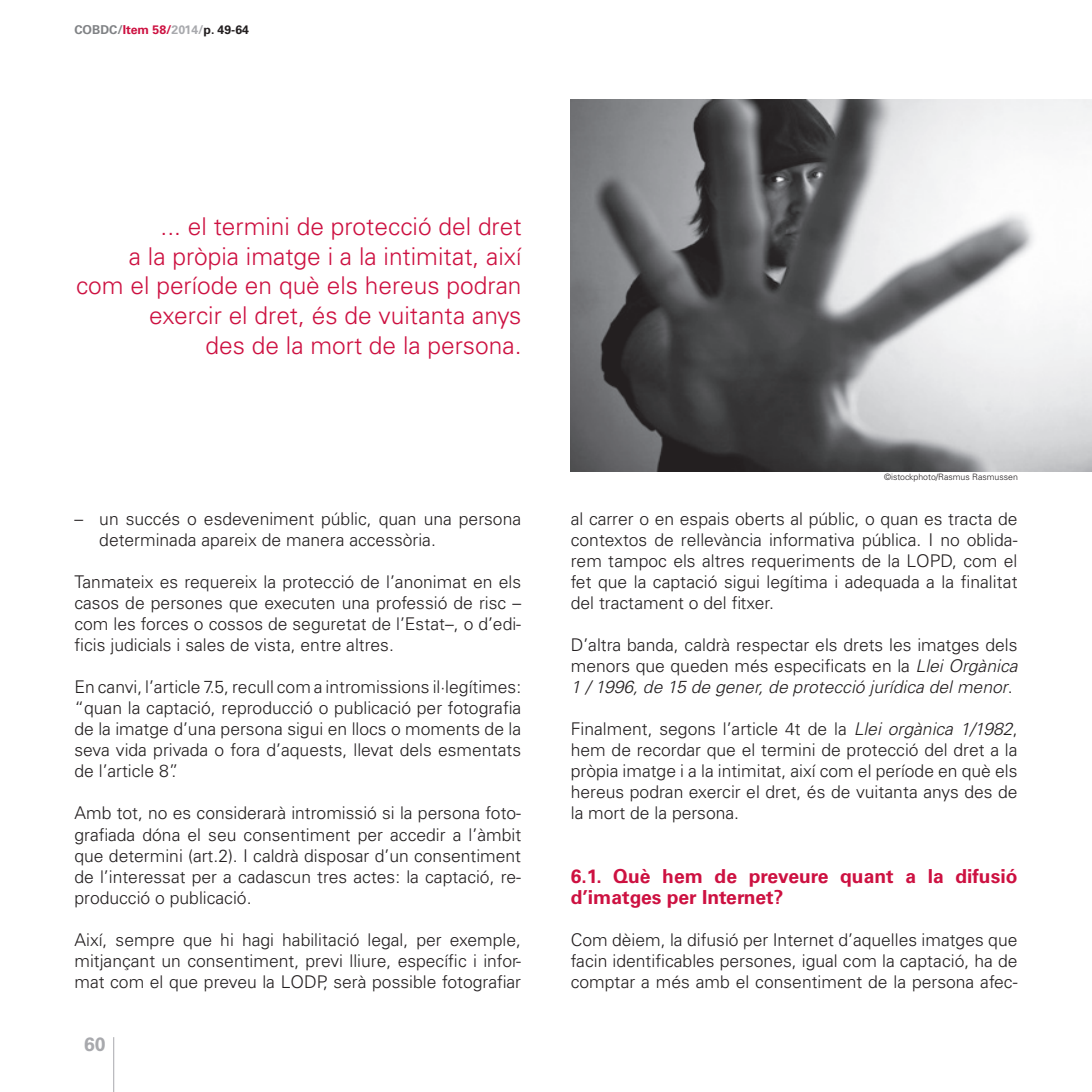
<style>
.page{position:relative;width:1092px;height:1092px;background:#fff}
.page>*{position:absolute;margin:0;border:0;box-sizing:border-box;transform-origin:0 0}
.DESTACATS{font:300 24.5px/29.8px "Univers LT Std";color:#cd1141;text-align:right}
.subtitols_petits{font:700 19.25px/21px "Univers LT Std";color:#cd1141}
.t1{font:700 19.25px "Univers LT Std";color:#a8a9ad}
.text_general{font:300 17.5px/21px "Univers LT Std";color:#231f20;text-align:justify}
.t2{font:700 12.25px "Univers LT Std";color:#cd1141}
.fotos{font:300 8.75px "Univers LT Std";color:#231f20}
.s1{color:#808285}
.s2{color:#a8a9ad}
.s3{color:#231f20}
.s4{font-style:italic}
</style>
<div class="page">
<hr style="left:113px;top:1037px;width:1px;height:54px;background:#a8a9ad">
<img style="left:570px;top:99px;width:521px;height:372px">
<p class="t2" style="left:74px;top:22px;width:176px"><span class="s1">COBDC/</span>Item 58/<span class="s2">2014/</span><span class="s3">p. 49-64</span></p>
<p class="DESTACATS" style="left:160px;top:211px;width:362px">... el termini de protecció del dret</p>
<p class="DESTACATS" style="left:76px;top:241px;width:447px">a la pròpia imatge i a la intimitat, així com el període en què els hereus podran exercir el dret, és de vuitanta anys</p>
<p class="DESTACATS" style="left:205px;top:330px;width:317px">des de la mort de la persona.</p>
<p class="text_general" style="left:99px;top:508px;width:423px;text-indent:-25px">– un succés o esdeveniment públic, quan una persona determinada apareix de manera accessòria.</p>
<p class="text_general" style="left:74px;top:571px;width:448px">Tanmateix es requereix la protecció de l’anonimat en els casos de persones que executen una professió de risc – com les forces o cossos de seguretat de l’Estat–, o d’edi&shy;ficis judicials i sales de vista, entre altres.</p>
<p class="text_general" style="left:74px;top:676px;width:448px">En canvi, l’article 7.5, recull com a intromissions il·legítimes: “quan la captació, reproducció o publicació per fotografia de la imatge d’una persona sigui en llocs o moments de la seva vida privada o fora d’aquests, llevat dels esmentats de l’article 8”.</p>
<p class="text_general" style="left:74px;top:802px;width:448px">Amb tot, no es considerarà intromissió si la persona foto&shy;grafiada dóna el seu consentiment per accedir a l’àmbit que determini (art.2). I caldrà disposar d’un consentiment de l’interessat per a cadascun tres actes: la captació, re&shy;producció o publicació.</p>
<p class="text_general" style="left:74px;top:928px;width:448px">Així, sempre que hi hagi habilitació legal, per exemple, mitjançant un consentiment, previ lliure, específic i infor&shy;mat com el que preveu la LODP, serà possible fotografiar</p>
<p class="t1" style="left:84px;top:1032px;width:23px">60</p>
<p class="fotos" style="left:884px;top:472px;width:135px">©istockphoto/Rasmus Rasmussen</p>
<p class="text_general" style="left:570px;top:508px;width:448px">al carrer o en espais oberts al públic, o quan es tracta de contextos de rellevància informativa pública. I no oblida&shy;rem tampoc els altres requeriments de la LOPD, com el fet que la captació sigui legítima i adequada a la finalitat del tractament o del fitxer.</p>
<p class="text_general" style="left:570px;top:634px;width:448px">D’altra banda, caldrà respectar els drets les imatges dels menors que queden més especificats en la <span class="s4">Llei Orgànica 1 / 1996, de 15 de gener, de protecció jurídica del menor</span>.</p>
<p class="text_general" style="left:570px;top:718px;width:448px">Finalment, segons l’article 4t de la <span class="s4">Llei orgànica 1/1982</span>, hem de recordar que el termini de protecció del dret a la pròpia imatge i a la intimitat, així com el període en què els hereus podran exercir el dret, és de vuitanta anys des de la mort de la persona.</p>
<p class="subtitols_petits" style="left:570px;top:865px;width:448px">6.1. Què hem de preveure quant a la difusió d’imatges per Internet?</p>
<p class="text_general" style="left:570px;top:928px;width:448px">Com dèiem, la difusió per Internet d’aquelles imatges que facin identificables persones, igual com la captació, ha de comptar a més amb el consentiment de la persona afec-</p>
</div>
